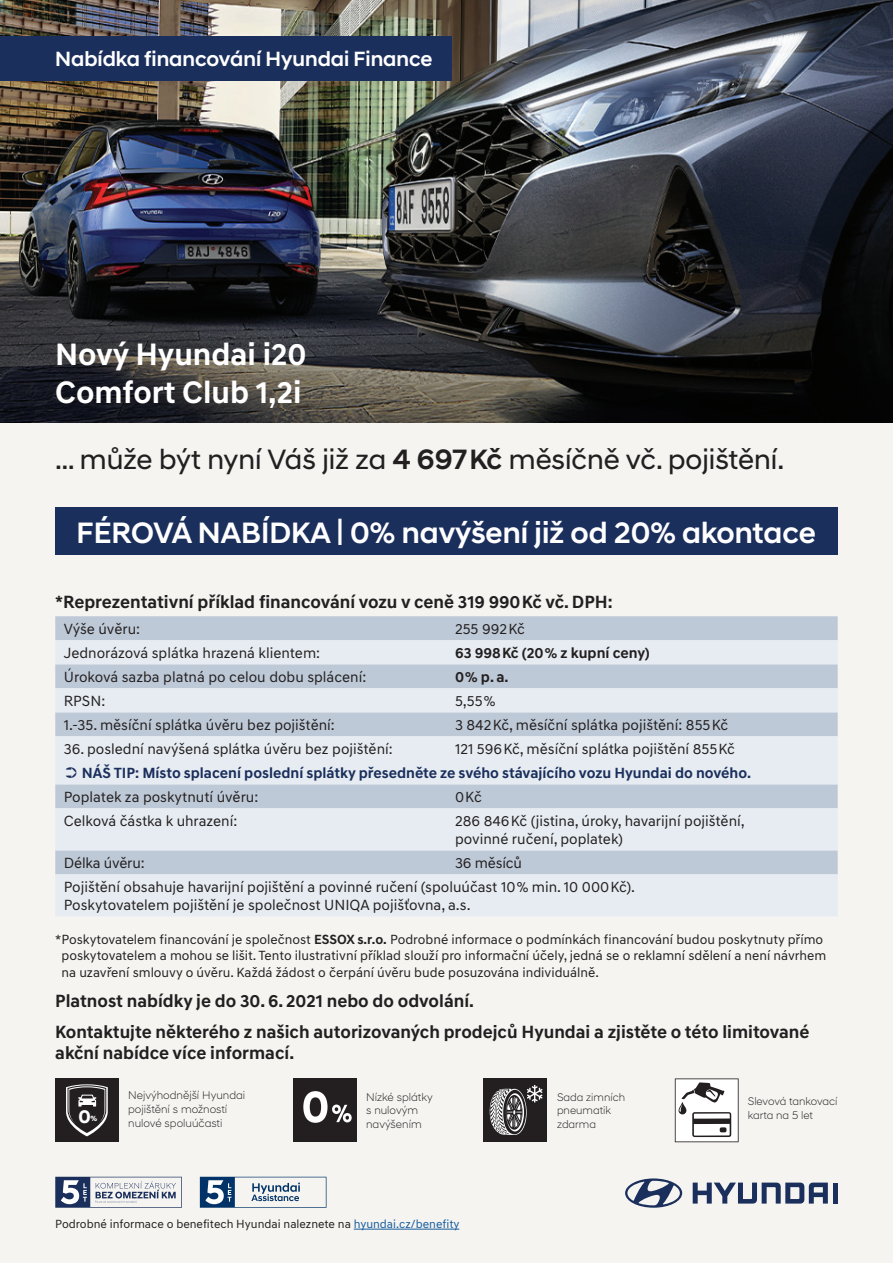
<style>
.page{position:relative;width:893px;height:1263px;background:#f5f4f1}
.page>*{position:absolute;margin:0;border:0;box-sizing:border-box;transform-origin:0 0}
.t1{font:700 31.5px/37.8px "Hyundai Sans Text";color:#fff}
.t2{font:500 30px "Hyundai Sans Head";color:#fff}
.t3{font:28.5px "Hyundai Sans Head";color:#231f20}
.t4{font:500 21px "Hyundai Sans Head";color:#fff}
.t5{font:700 18.6px "Hyundai Sans Head";color:#fff}
.t6{font:700 18px/30.2px "Hyundai Sans Text";color:#231f20}
.t7{font:15px/18px "Hyundai Sans Text";color:#231f20}
.t8{font:700 15px "Hyundai Sans Text";color:#1b2f5d}
.t9{font:700 15px "Hyundai Sans Text";color:#231f20}
.t10{font:13.5px/16.2px "Hyundai Sans Text";color:#231f20}
.t11{font:12px "Hyundai Sans Text";color:#231f20}
.t12{font:300 11.4px/13.6px "Hyundai Sans Head";color:#231f20}
.t13{font:300 11.25px/13.4px "Hyundai Sans Head";color:#231f20}
.t14{font:700 7.65px "Hyundai Sans Head";color:#fff}
.s1{font-weight:500}
.s2{font-weight:700}
.s3{color:#175d9e}
</style>
<div class="page">
<svg style="left:693px;top:1182px;width:135px;height:21px"></svg>
<div style="left:833px;top:1182px;width:5px;height:21px;background:#1b2f5d"></div>
<svg style="left:625px;top:1178px;width:57px;height:30px"></svg>
<hr style="left:354px;top:1229px;width:105px;height:1px;background:#175d9e">
<svg style="left:55px;top:1177px;width:127px;height:31px"></svg>
<svg style="left:200px;top:1177px;width:126px;height:31px"></svg>
<svg style="left:675px;top:1078px;width:64px;height:64px"></svg>
<div style="left:293px;top:1078px;width:64px;height:64px;background:#231f20"></div>
<svg style="left:303px;top:1091px;width:49px;height:32px"></svg>
<div style="left:483px;top:1078px;width:64px;height:64px;background:#231f20"></div>
<svg style="left:489px;top:1085px;width:54px;height:50px"></svg>
<div style="left:55px;top:1078px;width:64px;height:64px;background:#231f20"></div>
<svg style="left:66px;top:1084px;width:42px;height:52px"></svg>
<div style="left:55px;top:507px;width:783px;height:48px;background:#1b2f5d"></div>
<img style="left:0;top:0;width:893px;height:172px">
<img style="left:0;top:172px;width:893px;height:250px">
<div style="left:0;top:36px;width:452px;height:45px;background:#1b2f5d"></div>
<div style="left:55px;top:616px;width:783px;height:24px;background:#bec9d7"></div>
<svg style="left:55px;top:640px;width:783px;height:276px;fill:#e6ecf1"></svg>
<svg style="left:66px;top:767px;width:10px;height:11px"></svg>
<h3 class="t4" style="left:55px;top:47px;width:379px">Nabídka financování Hyundai Finance</h3>
<h1 class="t1" style="left:55px;top:336px;width:253px">Nový Hyundai i20<br>Comfort Club 1,2i</h1>
<h3 class="t3" style="left:55px;top:442px;width:730px">… může být nyní Váš již za <span class="s1">4 697 Kč</span> měsíčně vč. pojištění.</h3>
<h2 class="t2" style="left:77px;top:514px;width:741px">FÉROVÁ NABÍDKA | 0% navýšení již od 20% akontace</h2>
<p class="t6" style="left:55px;top:587px;width:559px">*Reprezentativní příklad financování vozu v ceně 319 990 Kč vč. DPH:</p>
<p class="t7" style="left:64px;top:620px;width:78px">Výše úvěru:</p>
<p class="t7" style="left:455px;top:620px;width:71px">255 992 Kč</p>
<p class="t7" style="left:64px;top:644px;width:258px">Jednorázová splátka hrazená klientem:</p>
<p class="t9" style="left:455px;top:643px;width:196px">63 998 Kč (20 % z kupní ceny)</p>
<p class="t7" style="left:64px;top:668px;width:304px">Úroková sazba platná po celou dobu splácení:</p>
<p class="t9" style="left:455px;top:667px;width:55px">0 % p. a.</p>
<p class="t7" style="left:64px;top:692px;width:43px">RPSN:</p>
<p class="t7" style="left:455px;top:692px;width:42px">5,55 %</p>
<p class="t7" style="left:64px;top:716px;width:273px">1.-35. měsíční splátka úvěru bez pojištění:</p>
<p class="t7" style="left:455px;top:716px;width:275px">3 842 Kč, měsíční splátka pojištění: 855 Kč</p>
<p class="t7" style="left:64px;top:740px;width:330px">36. poslední navýšená splátka úvěru bez pojištění:</p>
<p class="t7" style="left:455px;top:740px;width:281px">121 596 Kč, měsíční splátka pojištění 855 Kč</p>
<p class="t8" style="left:82px;top:763px;width:671px">NÁŠ TIP: Místo splacení poslední splátky přesedněte ze svého stávajícího vozu Hyundai do nového.</p>
<p class="t7" style="left:64px;top:788px;width:196px">Poplatek za poskytnutí úvěru:</p>
<p class="t7" style="left:455px;top:788px;width:28px">0 Kč</p>
<p class="t7" style="left:64px;top:812px;width:175px">Celková částka k uhrazení:</p>
<p class="t7" style="left:455px;top:812px;width:291px">286 846 Kč (jistina, úroky, havarijní pojištění, povinné ručení, poplatek)</p>
<p class="t7" style="left:64px;top:854px;width:82px">Délka úvěru:</p>
<p class="t7" style="left:64px;top:851px;width:573px;line-height:24px;text-indent:391px">36 měsíců<br>Pojištění obsahuje havarijní pojištění a povinné ručení (spoluúčast 10 % min. 10 000 Kč).</p>
<p class="t7" style="left:64px;top:896px;width:408px">Poskytovatelem pojištění je společnost UNIQA pojišťovna, a.s.</p>
<p class="t10" style="left:61px;top:931px;width:766px;text-indent:-6px">*Poskytovatelem financování je společnost <span class="s2">ESSOX s.r.o.</span> Podrobné informace o podmínkách financování budou poskytnuty přímo poskytovatelem a mohou se lišit. Tento ilustrativní příklad slouží pro informační účely, jedná se o reklamní sdělení a není návrhem na uzavření smlouvy o úvěru. Každá žádost o čerpání úvěru bude posuzována individuálně.</p>
<p class="t6" style="left:55px;top:986px;width:756px">Platnost nabídky je do 30. 6. 2021 nebo do odvolání.<br>Kontaktujte některého z našich autorizovaných prodejců Hyundai a zjistěte o této limitované</p>
<p class="t6" style="left:55px;top:1038px;width:240px">akční nabídce více informací.</p>
<p class="t5" style="left:78px;top:1105px;width:14px">0</p>
<p class="t14" style="left:90px;top:1113px;width:8px">%</p>
<p class="t12" style="left:128px;top:1088px;width:119px">Nejvýhodnější Hyundai pojištění s možností</p>
<p class="t12" style="left:128px;top:1116px;width:96px">nulové spoluúčasti</p>
<p class="t12" style="left:366px;top:1090px;width:68px">Nízké splátky s nulovým navýšením</p>
<p class="t13" style="left:557px;top:1090px;width:70px">Sada zimních pneumatik zdarma</p>
<p class="t11" style="left:55px;top:1217px;width:406px">Podrobné informace o benefitech Hyundai naleznete na <span class="s3">hyundai.cz/benefity</span></p>
<p class="t13" style="left:748px;top:1095px;width:91px">Slevová tankovací karta na 5 let</p>
</div>
